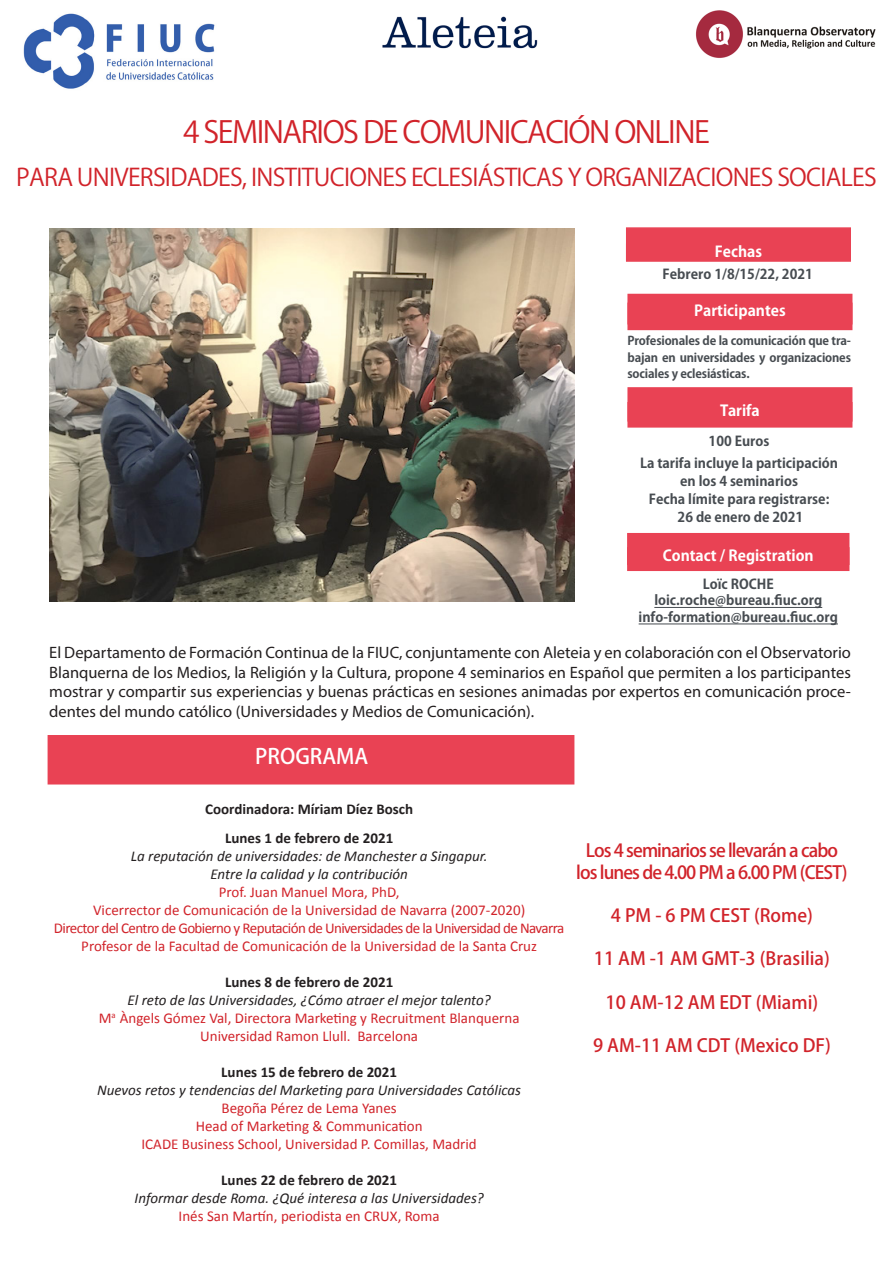
<style>
.page{position:relative;width:893px;height:1263px;background:#fff}
.page>*{position:absolute;margin:0;border:0;box-sizing:border-box;transform-origin:0 0}
.t1{font:30px "Koz Go Pr 6 N";letter-spacing:-.05em;color:#d1232a}
.t2{font:24px "Koz Go Pr 6 N";letter-spacing:-.03em;color:#d1232a}
.t3{font:500 21px "Koz Go Pr 6 N";color:#fff}
.t4{font:500 18px "Koz Go Pr 6 N";color:#d1232a}
.t5{font:500 18px/21.6px "Koz Go Pr 6 N";letter-spacing:-.05em;color:#d1232a;text-align:center}
.t6{font:16.5px/19.8px "Myriad Pro";color:#231f20;text-align:justify}
.t7{font:15px "Calibri";color:#d1232a}
.t8{font:italic 15px "Calibri";color:#231f20}
.t9{font:700 15px "Calibri";color:#231f20}
.t10{font:15px "Calibri";letter-spacing:-.04em;color:#d1232a}
.t11{font:700 15px "Koz Go Pro";color:#fff}
.t12{font:700 13.5px "Koz Go Pro";color:#474c51}
.t13{font:700 12px/16.5px "Koz Go Pro";letter-spacing:-.015em;color:#474c51;text-align:justify}
</style>
<div class="page">
<div style="left:48px;top:735px;width:526px;height:49px;background:#e94254"></div>
<hr style="left:654px;top:607px;width:168px;height:1px;background:#474c51">
<hr style="left:639px;top:624px;width:199px;height:1px;background:#474c51">
<div style="left:626px;top:227px;width:225px;height:35px;background:#e94254;border:2px solid #e94254"></div>
<div style="left:627px;top:387px;width:225px;height:35px;background:#e94254;border:2px solid #e94254"></div>
<div style="left:627px;top:533px;width:222px;height:32px;background:#e94254"></div>
<div style="left:627px;top:294px;width:225px;height:36px;background:#e94254"></div>
<div style="left:628px;top:403px;width:224px;height:24px;background:#e94254"></div>
<div style="left:627px;top:402px;width:225px;height:26px;border:2px solid #e94254"></div>
<div style="left:628px;top:548px;width:221px;height:22px;background:#e94254"></div>
<div style="left:627px;top:547px;width:222px;height:24px;border:2px solid #e94254"></div>
<img style="left:49px;top:229px;width:525px;height:372px">
<img style="left:382px;top:16px;width:156px;height:33px">
<img style="left:23px;top:13px;width:192px;height:76px">
<img style="left:696px;top:10px;width:180px;height:48px">
<p class="t1" style="left:183px;top:115px;width:528px">4 SEMINARIOS DE COMUNICACIÓN ONLINE</p>
<p class="t2" style="left:16px;top:164px;width:862px">PARA UNIVERSIDADES, INSTITUCIONES ECLESIÁSTICAS Y ORGANIZACIONES SOCIALES</p>
<p class="t11" style="left:715px;top:242px;width:49px">Fechas</p>
<p class="t12" style="left:663px;top:266px;width:152px">Febrero 1/8/15/22, 2021</p>
<p class="t11" style="left:694px;top:301px;width:93px">Participantes</p>
<p class="t13" style="left:627px;top:333px;width:225px">Profesionales de la comunicación que tra&shy;bajan en universidades y organizaciones sociales y eclesiásticas.</p>
<p class="t11" style="left:720px;top:400px;width:41px">Tarifa</p>
<p class="t12" style="left:709px;top:432px;width:62px">100 Euros</p>
<p class="t12" style="left:640px;top:455px;width:200px">La tarifa incluye la participación</p>
<p class="t12" style="left:680px;top:473px;width:119px">en los 4 seminarios</p>
<p class="t12" style="left:649px;top:491px;width:182px">Fecha límite para registrarse:</p>
<p class="t12" style="left:678px;top:509px;width:127px">26 de enero de 2021</p>
<p class="t11" style="left:663px;top:545px;width:152px">Contact / Registration</p>
<p class="t12" style="left:703px;top:575px;width:73px">Loïc ROCHE</p>
<p class="t12" style="left:654px;top:592px;width:169px">loic.roche@bureau.fiuc.org</p>
<p class="t12" style="left:639px;top:608px;width:201px">info-formation@bureau.fiuc.org</p>
<p class="t6" style="left:49px;top:642px;width:803px">El Departamento de Formación Continua de la FIUC, conjuntamente con Aleteia y en colaboración con el Observatorio Blanquerna de los Medios, la Religión y la Cultura, propone 4 seminarios en Español que permiten a los participantes mostrar y compartir sus experiencias y buenas prácticas en sesiones animadas por expertos en comunicación proce&shy;dentes del mundo católico (Universidades y Medios de Comunicación).</p>
<p class="t3" style="left:255px;top:744px;width:115px">PROGRAMA</p>
<p class="t9" style="left:205px;top:799px;width:209px">Coordinadora: Míriam Díez Bosch</p>
<p class="t9" style="left:225px;top:828px;width:170px">Lunes 1 de febrero de 2021</p>
<p class="t8" style="left:131px;top:845px;width:358px">La reputación de universidades: de Manchester a Singapur.</p>
<p class="t8" style="left:210px;top:863px;width:199px">Entre la calidad y la contribución</p>
<p class="t7" style="left:219px;top:882px;width:182px">Prof. Juan Manuel Mora, PhD,</p>
<p class="t7" style="left:93px;top:900px;width:434px">Vicerrector de Comunicación de la Universidad de Navarra (2007-2020)</p>
<p class="t10" style="left:54px;top:918px;width:512px">Director del Centro de Gobierno y Reputación de Universidades de la Universidad de Navarra</p>
<p class="t7" style="left:81px;top:936px;width:457px">Profesor de la Facultad de Comunicación de la Universidad de la Santa Cruz</p>
<p class="t9" style="left:225px;top:972px;width:170px">Lunes 8 de febrero de 2021</p>
<p class="t8" style="left:128px;top:989px;width:365px">El reto de las Universidades, ¿Cómo atraer el mejor talento?</p>
<p class="t7" style="left:99px;top:1008px;width:422px">M<sup>a</sup> Àngels Gómez Val, Directora Marketing y Recruitment Blanquerna</p>
<p class="t7" style="left:200px;top:1026px;width:219px">Universidad Ramon Llull. Barcelona</p>
<p class="t9" style="left:221px;top:1062px;width:177px">Lunes 15 de febrero de 2021</p>
<p class="t8" style="left:97px;top:1079px;width:425px">Nuevos retos y tendencias del Marketing para Universidades Católicas</p>
<p class="t7" style="left:222px;top:1098px;width:177px">Begoña Pérez de Lema Yanes</p>
<p class="t7" style="left:196px;top:1116px;width:228px">Head of Marketing &amp; Communication</p>
<p class="t7" style="left:142px;top:1134px;width:337px">ICADE Business School, Universidad P. Comillas, Madrid</p>
<p class="t9" style="left:221px;top:1170px;width:177px">Lunes 22 de febrero de 2021</p>
<p class="t8" style="left:135px;top:1187px;width:351px">Informar desde Roma. ¿Qué interesa a las Universidades?</p>
<p class="t7" style="left:179px;top:1206px;width:263px">Inés San Martín, periodista en CRUX, Roma</p>
<p class="t5" style="left:576px;top:840px;width:273px">Los 4 seminarios se llevarán a cabo los lunes de 4.00 PM a 6.00 PM (CEST)</p>
<p class="t4" style="left:611px;top:905px;width:203px">4 PM - 6 PM CEST (Rome)</p>
<p class="t4" style="left:594px;top:949px;width:238px">11 AM -1 AM GMT-3 (Brasilia)</p>
<p class="t4" style="left:606px;top:992px;width:214px">10 AM-12 AM EDT (Miami)</p>
<p class="t4" style="left:593px;top:1035px;width:239px">9 AM-11 AM CDT (Mexico DF)</p>
</div>
